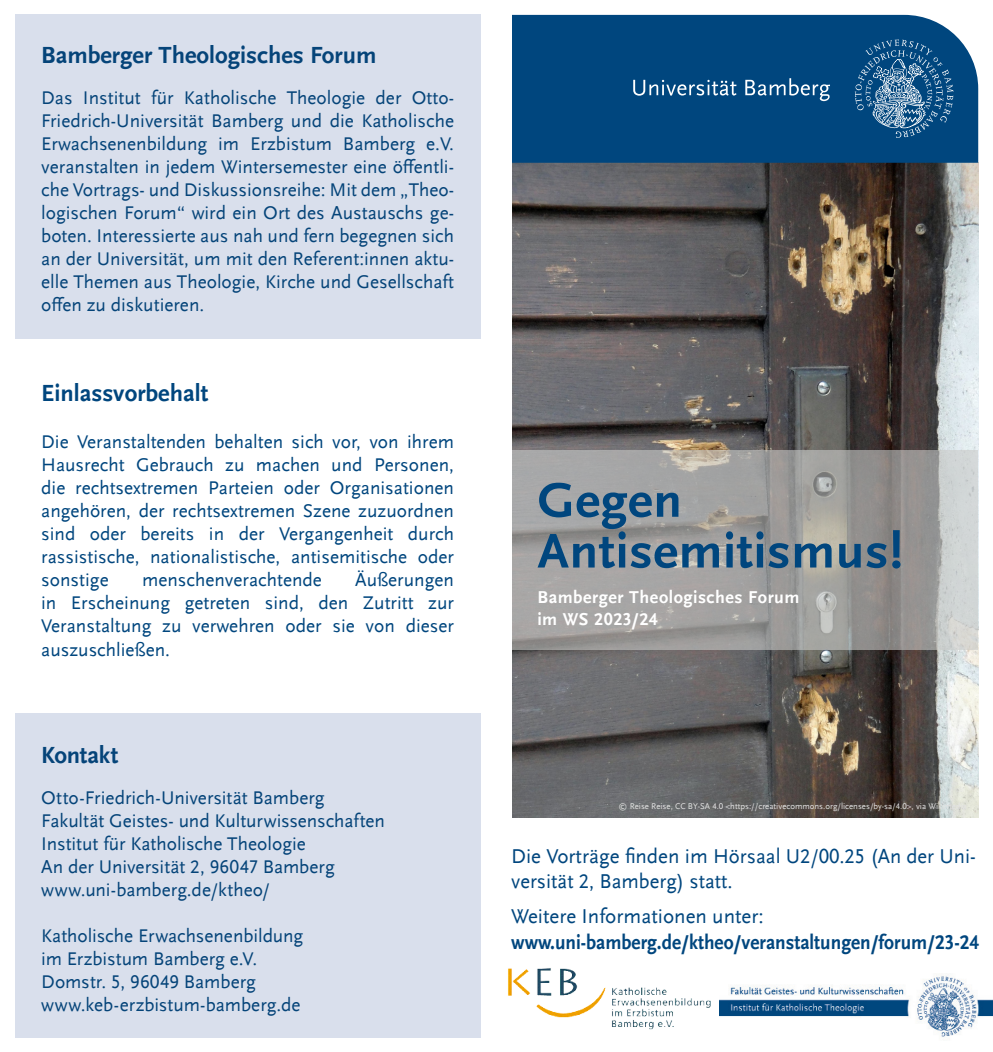
<style>
.page{position:relative;width:993px;height:1052px;background:#fff}
.page>*{position:absolute;margin:0;border:0;box-sizing:border-box;transform-origin:0 0}
.Absender_normal{font:700 50.75px "UB Scala Sans";letter-spacing:.01em;color:#00467e;scale:1.04 1}
.Intro{font:700 24.5px "UB Scala Sans";color:#054479}
.t1{font:700 24.5px "UB Scala Sans";color:#00467e}
.Absender_fett{font:700 24.5px "UB Scala Sans";letter-spacing:-.01em;color:#054479}
.t2{font:700 21px/25.2px "UB Scala Sans";color:#00467e;scale:.92 1}
.t3{font:21px/25.2px "UB Scala Sans";color:#00467e}
.Intro-2{font:19.25px/23.1px "UB Scala Sans";color:#054479;text-align:justify}
.t4{font:19.25px/23.1px "UB Scala Sans";color:#00467e;text-align:justify}
.Absender_normal-2{font:19.25px "UB Scala Sans";letter-spacing:-.005em;color:#054479}
.Absender_normal-3{font:700 18.03px "UB Scala Sans";letter-spacing:.03em;color:#fff}
.t5{font:8.75px "UB Scala Sans";color:#e2e2e2}
.s1{font-weight:400}
</style>
<div class="page">
<div style="left:15px;top:713px;width:465px;height:324px;background:#d9dfec"></div>
<img style="left:512px;top:163px;width:465px;height:654px">
<svg style="left:512px;top:451px;width:465px;height:199px;background:#a3a2a0"></svg>
<div style="left:15px;top:15px;width:465px;height:324px;background:#d9dfec"></div>
<div style="left:512px;top:15px;width:465px;height:148px;background:#00467e"></div>
<svg style="left:854px;top:39px;width:99px;height:99px;background:#2c6594"></svg>
<svg style="left:633px;top:80px;width:103px;height:16px;background:#42769f"></svg>
<svg style="left:745px;top:78px;width:84px;height:23px;background:#366d99"></svg>
<img style="left:508px;top:968px;width:203px;height:62px">
<img style="left:719px;top:975px;width:273px;height:62px">
<p class="Intro" style="left:41px;top:41px;width:337px">Bamberger Theologisches Forum</p>
<p class="Intro-2" style="left:41px;top:86px;width:414px">Das Institut für Katholische Theologie der Otto-Friedrich-Universität Bamberg und die Katholische Erwachsenenbildung im Erzbistum Bamberg e.V. veranstalten in jedem Wintersemester eine öffentli&shy;che Vortrags- und Diskussionsreihe: Mit dem „Theo&shy;logischen Forum“ wird ein Ort des Austauschs ge&shy;boten. Interessierte aus nah und fern begegnen sich an der Universität, um mit den Referent:innen aktu&shy;elle Themen aus Theologie, Kirche und Gesellschaft offen zu diskutieren.</p>
<p class="t1" style="left:41px;top:379px;width:168px">Einlassvorbehalt</p>
<p class="t4" style="left:41px;top:430px;width:414px">Die Veranstaltenden behalten sich vor, von ihrem Hausrecht Gebrauch zu machen und Personen, die rechtsextremen Parteien oder Organisationen angehören, der rechtsextremen Szene zuzuordnen sind oder bereits in der Vergangenheit durch rassistische, nationalistische, antisemitische oder sonstige</p>
<p class="t4" style="left:41px;top:568px;width:414px;text-indent:314px">Äußerungen in Erscheinung getreten sind, den Zutritt zur Veranstaltung zu verwehren oder sie von dieser auszuschließen.</p>
<p class="t4" style="left:142px;top:568px;width:181px">menschenverachtende</p>
<p class="Absender_fett" style="left:41px;top:740px;width:79px">Kontakt</p>
<p class="Absender_normal-2" style="left:41px;top:786px;width:285px">Otto-Friedrich-Universität Bamberg</p>
<p class="Absender_normal-2" style="left:41px;top:809px;width:345px">Fakultät Geistes- und Kulturwissenschaften</p>
<p class="Absender_normal-2" style="left:41px;top:832px;width:266px">Institut für Katholische Theologie</p>
<p class="Absender_normal-2" style="left:41px;top:855px;width:295px">An der Universität 2, 96047 Bamberg</p>
<p class="Absender_normal-2" style="left:41px;top:878px;width:230px">www.uni-bamberg.de/ktheo/</p>
<p class="Absender_normal-2" style="left:41px;top:924px;width:263px">Katholische Erwachsenenbildung</p>
<p class="Absender_normal-2" style="left:41px;top:947px;width:217px">im Erzbistum Bamberg e.V.</p>
<p class="Absender_normal-2" style="left:41px;top:971px;width:216px">Domstr. 5, 96049 Bamberg</p>
<p class="Absender_normal-2" style="left:41px;top:994px;width:261px">www.keb-erzbistum-bamberg.de</p>
<p class="Absender_normal" style="left:537px;top:470px;width:140px">Gegen</p>
<p class="Absender_normal" style="left:537px;top:521px;width:353px">Antisemitismus!</p>
<p class="Absender_normal-3" style="left:537px;top:586px;width:263px">Bamberger Theologisches Forum</p>
<p class="Absender_normal-3" style="left:537px;top:608px;width:122px">im WS 2023/24</p>
<p class="t5" style="left:618px;top:801px;width:349px">© Reise Reise, CC BY-SA 4.0 &lt;https://creativecommons.org/licenses/by-sa/4.0&gt;, via Wikimedia</p>
<p class="t3" style="left:511px;top:843px;width:466px">Die Vorträge finden im Hörsaal U2/00.25 (An der Uni&shy;versität 2, Bamberg) statt.</p>
<p class="t2" style="left:511px;top:904px;width:510px"><span class="s1">Weitere Informationen unter: </span>www.uni-bamberg.de/ktheo/veranstaltungen/forum/23-24</p>
</div>
